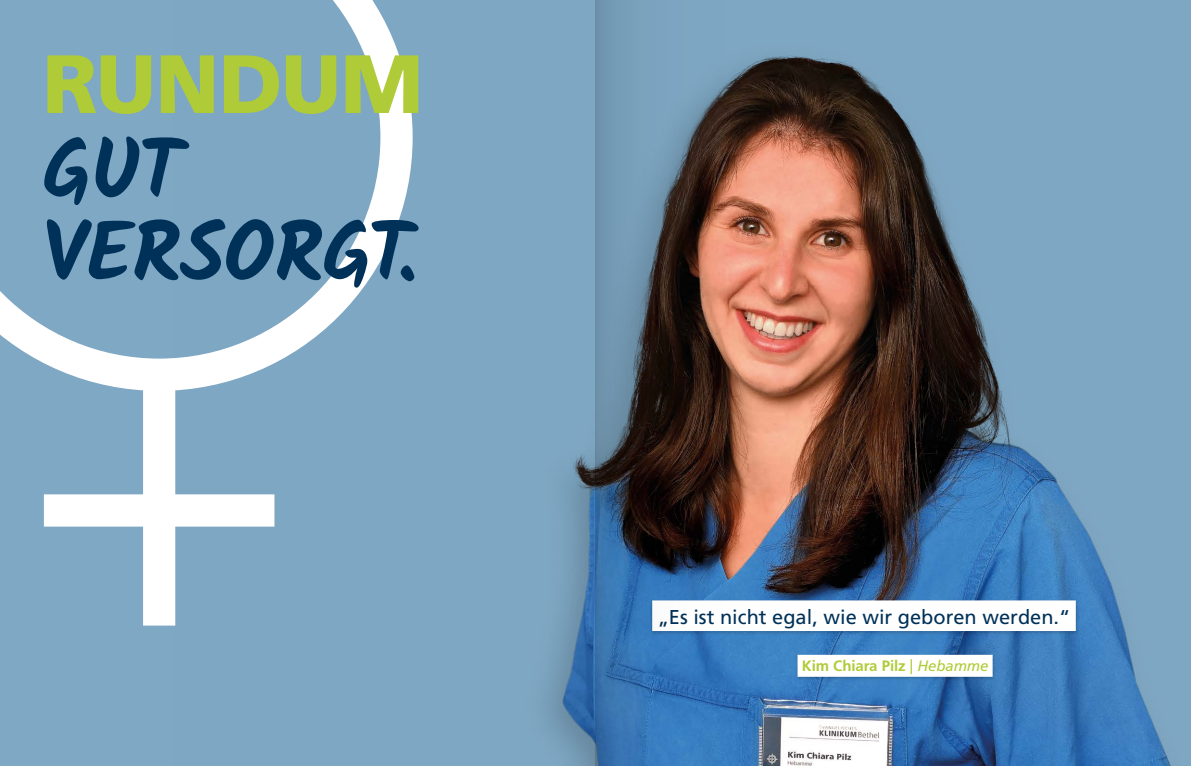
<style>
.page{position:relative;width:1191px;height:766px;background:#fff}
.page>*{position:absolute;margin:0;border:0;box-sizing:border-box;transform-origin:0 0}
.t1{font:700 82.5px/82.5px "Kalam";letter-spacing:-.015em;color:#003158}
.t2{font:900 82.5px "Frutiger LT Std";letter-spacing:-.01em;color:#afcb37}
.t3{font:20px "Frutiger CE";color:#003158}
.t4{font:700 15px "Frutiger";letter-spacing:-.005em;color:#afcb37}
.s1{font-family:"Frutiger CE";font-weight:400}
.s2{font-family:"Frutiger CE";font-weight:400;font-style:italic}
</style>
<div class="page">
<div style="left:0;top:0;width:1191px;height:765px;background:#7fa8c4"></div>
<img style="left:173px;top:55px;width:998px;height:710px">
<svg style="left:0;top:0;width:412px;height:391px"></svg>
<div style="left:143px;top:383px;width:32px;height:242px;background:#fff"></div>
<div style="left:44px;top:494px;width:230px;height:32px;background:#fff"></div>
<div style="left:649px;top:598px;width:430px;height:37px;background:#000;opacity:.2"></div>
<div style="left:652px;top:600px;width:423px;height:30px;background:#fff"></div>
<div style="left:795px;top:653px;width:201px;height:28px;background:#000;opacity:.2"></div>
<div style="left:797px;top:654px;width:195px;height:22px;background:#fff"></div>
<svg style="left:595px;top:0;width:177px;height:765px"></svg>
<h1 class="t2" style="left:43px;top:34px;width:382px">RUNDUM</h1>
<h1 class="t1" style="left:43px;top:128px;width:376px">GUT<br>VERSORGT.</h1>
<p class="t3" style="left:658px;top:605px;width:414px">„Es ist nicht egal, wie wir geboren werden.“</p>
<p class="t4" style="left:801px;top:656px;width:188px">Kim Chiara Pilz <span class="s1">|</span> <span class="s2">Hebamme</span></p>
</div>
